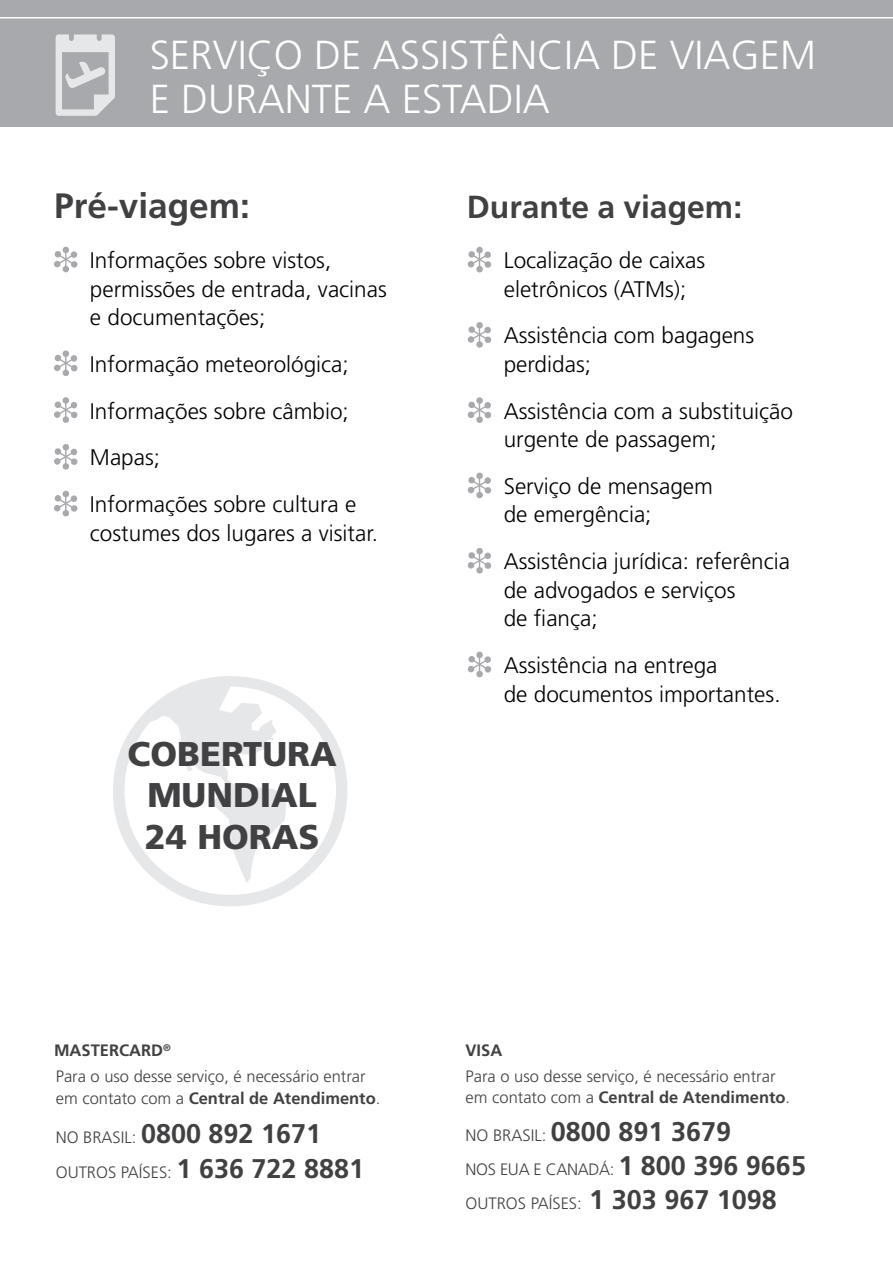
<style>
.page{position:relative;width:893px;height:1263px;background:#fff}
.page>*{position:absolute;margin:0;border:0;box-sizing:border-box;transform-origin:0 0}
.t1{font:300 40.5px/44.2px "Frutiger";color:#fff}
.t2{font:700 35.25px "Frutiger";color:#414042}
.t3{font:900 34.35px/41.7px "Frutiger";color:#414042;text-align:center}
.t4{font:700 31.95px "Frutiger";color:#414042}
.t5{font:700 27px "Frutiger";color:#414042}
.t6{font:300 22.5px/28.5px "Frutiger";color:#000}
.t7{font:300 16.5px/22px "Frutiger";color:#414042}
.t8{font:300 16.5px/33.9px "Frutiger";letter-spacing:-.02em;color:#414042}
.t9{font:700 16.5px "Frutiger";color:#414042}
.s1{font-weight:700}
.s2{font-weight:300;font-size:16.5px}
.s3{font-weight:700;font-size:27px}
</style>
<div class="page">
<div style="left:0;top:0;width:893px;height:127px;background:#a7a9ac"></div>
<hr style="left:0;top:17px;width:893px;height:2px;background:#fff">
<svg style="left:56px;top:34px;width:59px;height:82px"></svg>
<svg style="left:113px;top:676px;width:234px;height:230px"></svg>
<svg style="left:54px;top:246px;width:24px;height:27px"></svg>
<svg style="left:54px;top:350px;width:24px;height:26px"></svg>
<svg style="left:54px;top:397px;width:24px;height:26px"></svg>
<svg style="left:54px;top:444px;width:24px;height:26px"></svg>
<svg style="left:54px;top:490px;width:24px;height:27px"></svg>
<svg style="left:468px;top:246px;width:24px;height:27px"></svg>
<svg style="left:468px;top:322px;width:24px;height:26px"></svg>
<svg style="left:468px;top:397px;width:24px;height:26px"></svg>
<svg style="left:468px;top:472px;width:24px;height:27px"></svg>
<svg style="left:468px;top:548px;width:24px;height:26px"></svg>
<svg style="left:468px;top:651px;width:24px;height:27px"></svg>
<h1 class="t1" style="left:150px;top:33px;width:636px">Serviço de Assistênc ia de Viagem e du rante a estadia</h1>
<h2 class="t2" style="left:54px;top:185px;width:197px">Pré-viagem:</h2>
<h3 class="t4" style="left:467px;top:188px;width:277px">Durante a viagem:</h3>
<p class="t6" style="left:90px;top:246px;width:298px">Informações sobre vistos, permissões de entrada, vacinas e documentações;</p>
<p class="t6" style="left:90px;top:341px;width:268px;line-height:46.8px">Informação meteorológica;<br>Informações sobre câmbio;<br>Mapas;<br>Informações sobre cultura e</p>
<p class="t6" style="left:90px;top:519px;width:290px">costumes dos lugares a visitar.</p>
<h3 class="t3" style="left:128px;top:733px;width:211px">COBERTURA<br>MUNDIAL<br>24 HORAS</h3>
<p class="t6" style="left:504px;top:246px;width:203px">Localização de caixas eletrônicos (ATMs);</p>
<p class="t6" style="left:504px;top:322px;width:252px">Assistência com bagagens perdidas;</p>
<p class="t6" style="left:504px;top:397px;width:291px">Assistência com a substituição urgente de passagem;</p>
<p class="t6" style="left:504px;top:472px;width:211px">Serviço de mensagem de emergência;</p>
<p class="t6" style="left:504px;top:547px;width:288px">Assistência jurídica: referência de advogados e serviços<br>de fiança;</p>
<p class="t6" style="left:504px;top:651px;width:278px">Assistência na entrega<br>de documentos importantes.</p>
<p class="t9" style="left:54px;top:1041px;width:118px">mastercard<sup>®</sup></p>
<p class="t9" style="left:466px;top:1041px;width:38px">Visa</p>
<p class="t7" style="left:56px;top:1065px;width:326px">Para o uso desse serviço, é necessário entrar em contato com a <span class="s1">Central de Atendimento</span>.</p>
<p class="t5" style="left:56px;top:1118px;width:267px"><span class="s2">no Brasil:</span> 0800 892 1671</p>
<p class="t7" style="left:56px;top:1162px;width:310px">Outros Países: <span class="s3">1 636 722 8881</span></p>
<p class="t7" style="left:466px;top:1066px;width:326px;line-height:21px">Para o uso desse serviço, é necessário entrar em contato com a <span class="s1">Central de Atendimento</span>.</p>
<p class="t5" style="left:466px;top:1116px;width:267px"><span class="s2">no Brasil:</span> 0800 891 3679</p>
<p class="t8" style="left:466px;top:1153px;width:342px">nos EUA e Canadá: <span class="s3">1 800 396 9665<br></span>Outros Países: <span class="s3">1 303 967 1098</span></p>
</div>
